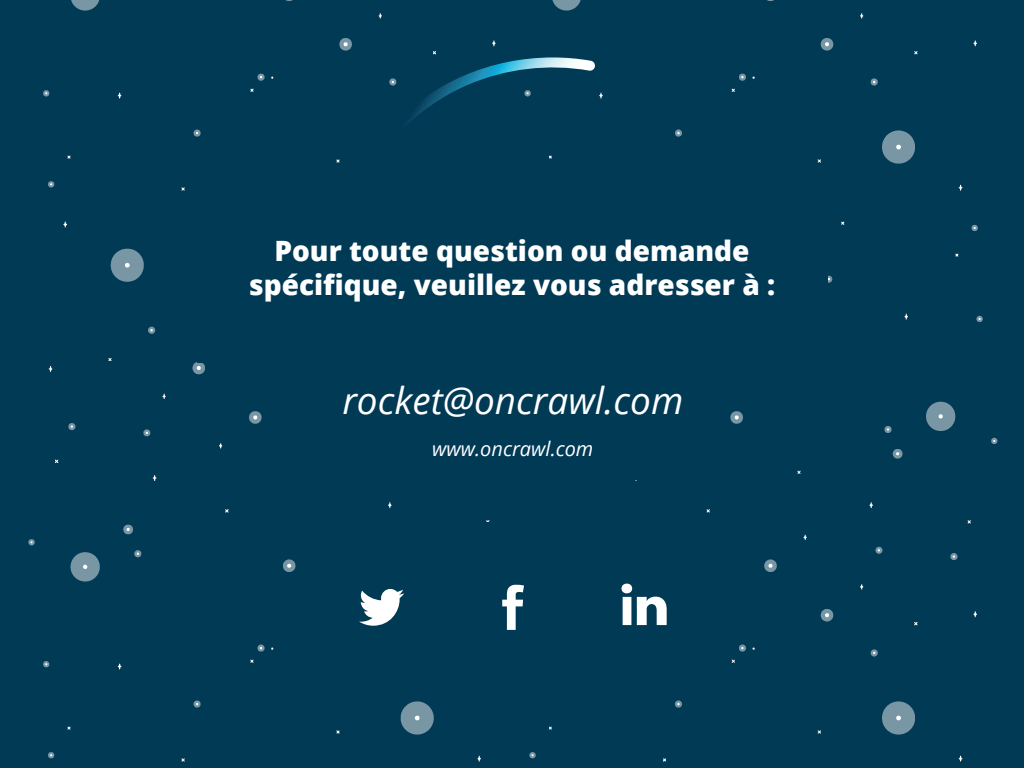
<style>
.page{position:relative;width:1024px;height:768px;background:#013a55}
.page>*{position:absolute;margin:0;border:0;box-sizing:border-box;transform-origin:0 0}
.t1{font:italic 37px "Open Sans";color:#fff}
.t2{font:800 28px/33.6px "Open Sans";color:#fff;text-align:center}
.t3{font:italic 20px "Open Sans";color:#fff}
</style>
<div class="page">
<div style="left:197px;top:172px;width:630px;height:191px;background:#013a55"></div>
<div style="left:300px;top:320px;width:426px;height:159px;background:#013a55"></div>
<div style="left:300px;top:522px;width:426px;height:159px;background:#013a55"></div>
<svg style="left:366px;top:57px;width:229px;height:108px;background:#08425d"></svg>
<svg style="left:359px;top:589px;width:45px;height:37px"></svg>
<svg style="left:502px;top:585px;width:22px;height:45px"></svg>
<svg style="left:621px;top:584px;width:46px;height:41px"></svg>
<p class="t2" style="left:249px;top:233px;width:528px">Pour toute question ou demande spécifique, veuillez vous adresser à :</p>
<h1 class="t1" style="left:342px;top:375px;width:342px">rocket@oncrawl.com</h1>
<p class="t3" style="left:432px;top:435px;width:163px">www.oncrawl.com</p>
</div>
